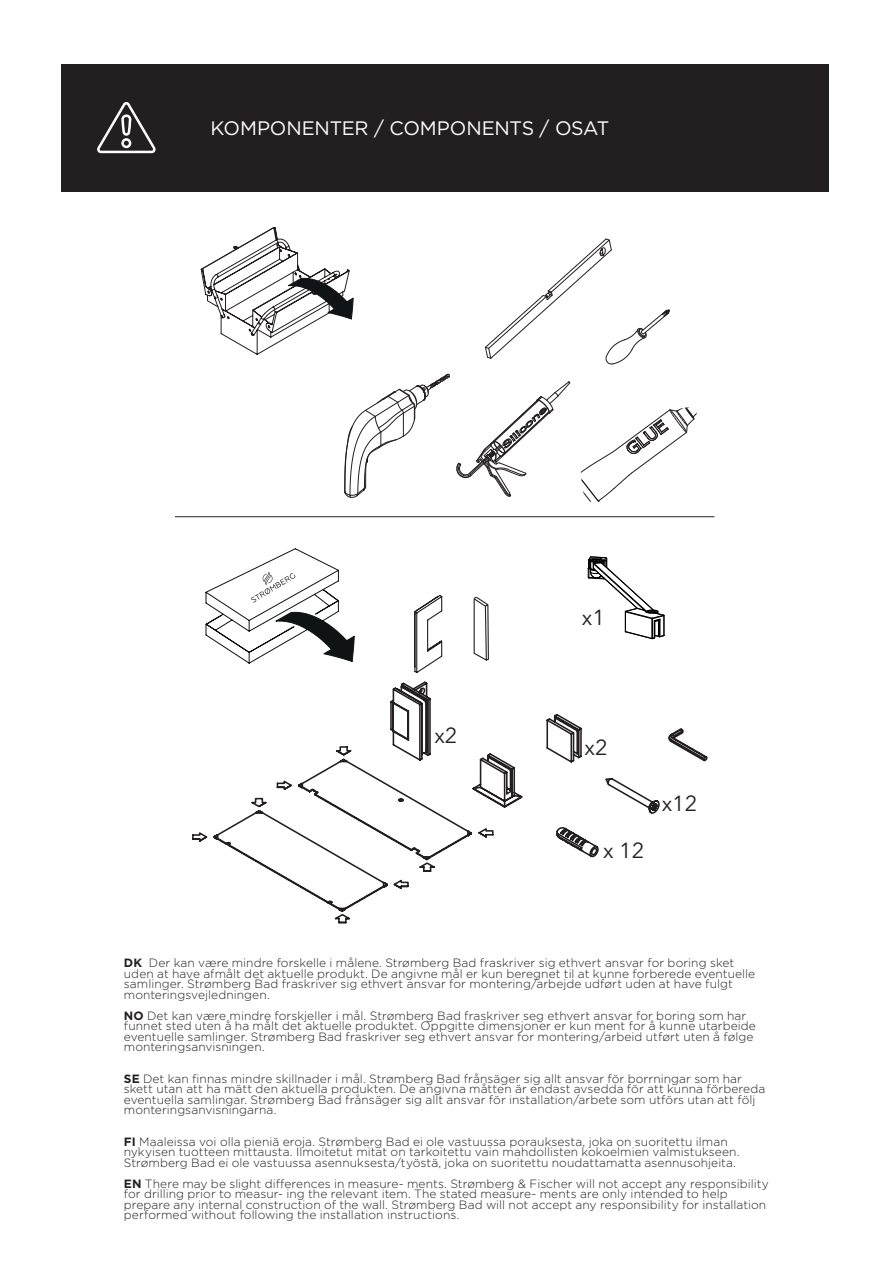
<style>
.page{position:relative;width:893px;height:1263px;background:#fff}
.page>*{position:absolute;margin:0;border:0;box-sizing:border-box;transform-origin:0 0}
.t1{font:21.75px "Avenir Next";color:#231f20}
.t2{font:19.5px "Gotham";letter-spacing:-.015em;color:#fff}
.t3{font:300 12px/10.5px "Gotham";letter-spacing:.005em;color:#231f20}
.s1{font-weight:700}
</style>
<div class="page">
<div style="left:62px;top:64px;width:767px;height:127px;background:#231f20"></div>
<svg style="left:98px;top:102px;width:58px;height:52px"></svg>
<svg style="left:344px;top:373px;width:106px;height:125px"></svg>
<svg style="left:485px;top:238px;width:185px;height:127px"></svg>
<hr style="left:175px;top:516px;width:539px;height:1px;background:#231f20">
<svg style="left:390px;top:681px;width:41px;height:31px"></svg>
<svg style="left:583px;top:728px;width:125px;height:130px"></svg>
<svg style="left:276px;top:712px;width:307px;height:160px"></svg>
<svg style="left:192px;top:797px;width:218px;height:127px"></svg>
<svg style="left:456px;top:381px;width:241px;height:121px"></svg>
<svg style="left:200px;top:227px;width:153px;height:128px"></svg>
<svg style="left:414px;top:595px;width:29px;height:79px"></svg>
<svg style="left:473px;top:596px;width:16px;height:65px"></svg>
<svg style="left:206px;top:548px;width:149px;height:116px"></svg>
<svg style="left:588px;top:556px;width:77px;height:83px"></svg>
<h2 class="t2" style="left:210px;top:116px;width:400px">KOMPONENTER / COMPONENTS / OSAT</h2>
<h1 class="t1" style="left:434px;top:717px;width:25px">x2</h1>
<h1 class="t1" style="left:582px;top:599px;width:25px">x1</h1>
<h1 class="t1" style="left:584px;top:729px;width:25px">x2</h1>
<h1 class="t1" style="left:603px;top:832px;width:43px">x 12</h1>
<h1 class="t1" style="left:662px;top:785px;width:37px">x12</h1>
<p class="t3" style="left:124px;top:957px;width:633px"><span class="s1">DK</span> Der kan være mindre forskelle i målene. Strømberg Bad fraskriver sig ethvert ansvar for boring sket uden at have afmålt det aktuelle produkt. De angivne mål er kun beregnet til at kunne forberede eventuelle samlinger. Strømberg Bad fraskriver sig ethvert ansvar for montering/arbejde udført uden at have fulgt monteringsvejledningen.</p>
<p class="t3" style="left:124px;top:1010px;width:634px"><span class="s1">NO</span> Det kan være mindre forskjeller i mål. Strømberg Bad fraskriver seg ethvert ansvar for boring som har funnet sted uten å ha målt det aktuelle produktet. Oppgitte dimensjoner er kun ment for å kunne utarbeide eventuelle samlinger. Strømberg Bad fraskriver seg ethvert ansvar for montering/arbeid utført uten å følge monteringsanvisningen.</p>
<p class="t3" style="left:124px;top:1073px;width:643px"><span class="s1">SE</span> Det kan finnas mindre skillnader i mål. Strømberg Bad frånsäger sig allt ansvar för borrningar som har skett utan att ha mätt den aktuella produkten. De angivna måtten är endast avsedda för att kunna förbereda eventuella samlingar. Strømberg Bad frånsäger sig allt ansvar för installation/arbete som utförs utan att följ monteringsanvisningarna.</p>
<p class="t3" style="left:124px;top:1136px;width:617px"><span class="s1">FI</span> Maaleissa voi olla pieniä eroja. Strømberg Bad ei ole vastuussa porauksesta, joka on suoritettu ilman nykyisen tuotteen mittausta. Ilmoitetut mitat on tarkoitettu vain mahdollisten kokoelmien valmistukseen.<br>Strømberg Bad ei ole vastuussa asennuksesta/työstä, joka on suoritettu noudattamatta asennusohjeita.</p>
<p class="t3" style="left:124px;top:1178px;width:646px"><span class="s1">EN</span> There may be slight differences in measure- ments. Strømberg &amp; Fischer will not accept any responsibility for drilling prior to measur- ing the relevant item. The stated measure- ments are only intended to help prepare any internal construction of the wall. Strømberg Bad will not accept any responsibility for installation performed without following the installation instructions.</p>
</div>
